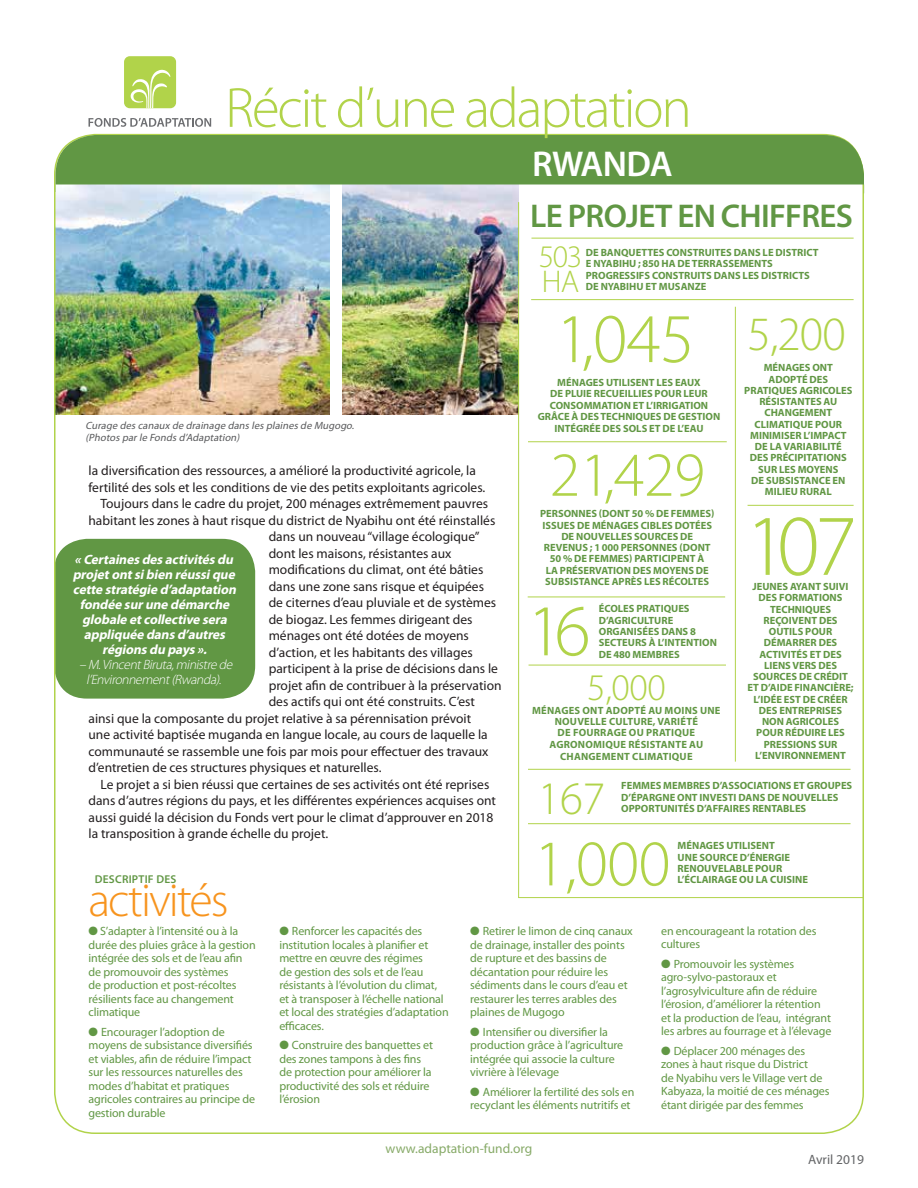
<style>
.page{position:relative;width:918px;height:1188px;background:#fff}
.page>*{position:absolute;margin:0;border:0;box-sizing:border-box;transform-origin:0 0}
.t1{font:300 87.15px "Myriad Pro";color:#b1d34a}
.t2{font:300 73.5px "Myriad Pro";color:#b1d34a}
.t3{font:300 70.35px "Myriad Pro";color:#b1d34a}
.t4{font:300 65.55px "Myriad Pro";color:#b1d34a}
.t5{font:300 63px "Myriad Pro";color:#b1d34a}
.t6{font:300 57px "Myriad Pro";letter-spacing:-.04em;color:#b1d34a}
.t7{font:300 48px "Myriad Pro";color:#b1d34a}
.t8{font:300 47.85px "Myriad Pro";letter-spacing:-.04em;color:#f7941e}
.t9{font:300 46.8px "Myriad Pro";color:#b1d34a}
.t10{font:300 37.8px "Myriad Pro";color:#b1d34a}
.t11{font:600 36px "Myriad Pro";letter-spacing:-.02em;color:#fff}
.t12{font:600 33px "Myriad Pro";letter-spacing:-.02em;color:#619744}
.t13{font:300 31.5px/25.5px "Myriad Pro";color:#b1d34a}
.t14{font:13.5px "Myriad Pro";color:#231f20}
.t15{font:italic 700 13.5px/15px "Myriad Pro";color:#fff;text-align:center}
.t16{font:italic 300 13.5px/15px "Myriad Pro";color:#fff;text-align:center}
.t17{font:13.5px "Myriad Pro";color:#87aa68}
.t18{font:13.5px "Myriad Pro";color:#636466}
.t19{font:12px/13.5px "Myriad Pro";letter-spacing:-.01em;color:#619744}
.t20{font:600 11.4px "Myriad Pro";letter-spacing:.02em;color:#619744}
.t21{font:700 10.5px/11.2px "Myriad Pro";color:#619744;text-align:center}
.t22{font:700 10.5px/11.4px "Myriad Pro";letter-spacing:.02em;color:#619744;text-align:center}
.t23{font:italic 10.5px/12px "Myriad Pro";color:#58595b}
</style>
<div class="page">
<img style="left:57px;top:193px;width:273px;height:221px">
<img style="left:342px;top:193px;width:176px;height:221px">
<div style="left:54px;top:539px;width:201px;height:160px;background:#619744;border-radius:33px"></div>
<svg style="left:56px;top:135px;width:808px;height:58px;background:#77a560"></svg>
<hr style="left:531px;top:238px;width:323px;height:1px;background:#b1d34a">
<hr style="left:528px;top:441px;width:199px;height:1px;background:#b1d34a">
<hr style="left:531px;top:299px;width:323px;height:1px;background:#b1d34a">
<hr style="left:528px;top:823px;width:323px;height:1px;background:#b1d34a">
<hr style="left:528px;top:769px;width:323px;height:1px;background:#b1d34a">
<hr style="left:748px;top:505px;width:106px;height:1px;background:#b1d34a">
<hr style="left:735px;top:307px;width:1px;height:455px;background:#b1d34a">
<hr style="left:529px;top:665px;width:197px;height:1px;background:#b1d34a">
<hr style="left:518px;top:202px;width:1px;height:696px;background:#b1d34a">
<hr style="left:518px;top:897px;width:345px;height:1px;background:#b1d34a">
<hr style="left:528px;top:597px;width:197px;height:1px;background:#b1d34a">
<div style="left:124px;top:56px;width:52px;height:52px;background:#b1d34a;border-radius:6px"></div>
<svg style="left:131px;top:70px;width:39px;height:38px"></svg>
<svg style="left:88px;top:118px;width:123px;height:9px"></svg>
<h3 class="t6" style="left:225px;top:74px;width:468px">Récit d’une adaptation</h3>
<h3 class="t11" style="left:532px;top:141px;width:142px">RWANDA</h3>
<h3 class="t12" style="left:530px;top:195px;width:324px">LE PROJET EN CHIFFRES</h3>
<p class="t23" style="left:86px;top:419px;width:273px">Curage descanaux de drainage danslesplainesde Mugogo. (Photosparle Fondsd’Adaptation)</p>
<p class="t14" style="left:88px;top:462px;width:389px">la diversification des ressources, a amélioré la productivité agricole, la</p>
<p class="t14" style="left:88px;top:479px;width:398px">fertilité des sols et les conditions de vie des petits exploitants agricoles.</p>
<p class="t14" style="left:101px;top:495px;width:389px">Toujours dans le cadre du projet, 200 ménages extrêmement pauvres</p>
<p class="t14" style="left:88px;top:512px;width:408px">habitant les zones à haut risque du district de Nyabihu ont été réinstallés</p>
<p class="t14" style="left:269px;top:528px;width:212px">dans un nouveau “village écologique”</p>
<p class="t14" style="left:269px;top:545px;width:184px">dont les maisons, résistantes aux</p>
<p class="t14" style="left:269px;top:561px;width:216px">modifications du climat, ont été bâties</p>
<p class="t14" style="left:269px;top:578px;width:217px">dans une zone sans risque et équipées</p>
<p class="t14" style="left:269px;top:594px;width:229px">de citernes d’eau pluviale et de systèmes</p>
<p class="t14" style="left:269px;top:611px;width:205px">de biogaz. Les femmes dirigeant des</p>
<p class="t14" style="left:269px;top:627px;width:202px">ménages ont été dotées de moyens</p>
<p class="t14" style="left:269px;top:644px;width:206px">d’action, et les habitants des villages</p>
<p class="t14" style="left:269px;top:660px;width:231px">participent à la prise de décisions dans le</p>
<p class="t14" style="left:269px;top:677px;width:234px">projet afin de contribuer à la préservation</p>
<p class="t14" style="left:269px;top:693px;width:208px">des actifs qui ont été construits. C’est</p>
<p class="t14" style="left:88px;top:710px;width:384px">ainsi que la composante du projet relative à sa pérennisation prévoit</p>
<p class="t14" style="left:88px;top:726px;width:401px">une activité baptisée muganda en langue locale, au cours de laquelle la</p>
<p class="t14" style="left:88px;top:743px;width:402px">communauté se rassemble une fois par mois pour effectuer des travaux</p>
<p class="t14" style="left:88px;top:759px;width:295px">d’entretien de ces structures physiques et naturelles.</p>
<p class="t14" style="left:101px;top:776px;width:390px">Le projet a si bien réussi que certaines de ses activités ont été reprises</p>
<p class="t14" style="left:88px;top:792px;width:409px">dans d’autres régions du pays, et les différentes expériences acquises ont</p>
<p class="t14" style="left:88px;top:809px;width:406px">aussi guidé la décision du Fonds vert pour le climat d’approuver en 2018</p>
<p class="t14" style="left:88px;top:825px;width:241px">la transposition à grande échelle du projet.</p>
<p class="t15" style="left:73px;top:551px;width:168px">«Certainesdesactivitésdu projetontsibien réussique cette stratégie d’adaptation fondée surune démarche globale etcollective sera appliquée dansd’autres régionsdu pays».</p>
<p class="t16" style="left:79px;top:657px;width:158px">–M.VincentBiruta,ministrede l’Environnement(Rwanda).</p>
<p class="t20" style="left:95px;top:872px;width:83px">DESCRIPTIF DES</p>
<h3 class="t8" style="left:88px;top:871px;width:142px">activités</h3>
<h3 class="t13" style="left:539px;top:243px;width:45px">503<br>HA</h3>
<p class="t21" style="left:586px;top:247px;width:234px;text-align:left">DE BANQUETTES CONSTRUITES DANS LE DISTRICT E NYABIHU ; 850 HA DE TERRASSEMENTS PROGRESSIFS CONSTRUITS DANS LES DISTRICTS DE NYABIHU ET MUSANZE</p>
<h3 class="t3" style="left:556px;top:296px;width:140px">1,045</h3>
<p class="t21" style="left:538px;top:376px;width:184px">MÉNAGES UTILISENT LES EAUX<br>DE PLUIE RECUEILLIES POUR LEUR<br>CONSOMMATION ET L’IRRIGATION<br>GRÂCE À DES TECHNIQUES DE GESTION<br>INTÉGRÉE DES SOLS ET DE L’EAU</p>
<h3 class="t7" style="left:748px;top:305px;width:100px">5,200</h3>
<p class="t21" style="left:744px;top:362px;width:110px">MÉNAGES ONT<br>ADOPTÉ DES<br>PRATIQUES AGRICOLES<br>RÉSISTANTES AU<br>CHANGEMENT<br>CLIMATIQUE POUR<br>MINIMISER L’IMPACT<br>DE LA VARIABILITÉ<br>DES PRÉCIPITATIONS<br>SUR LES MOYENS<br>DE SUBSISTANCE EN<br>MILIEU RURAL</p>
<h3 class="t5" style="left:550px;top:437px;width:157px">21,429</h3>
<p class="t21" style="left:540px;top:508px;width:176px">PERSONNES (DONT 50 % DE FEMMES)<br>ISSUES DE MÉNAGES CIBLES DOTÉES<br>DE NOUVELLES SOURCES DE<br>REVENUS ; 1 000 PERSONNES (DONT<br>50 % DE FEMMES) PARTICIPENT À<br>LA PRÉSERVATION DES MOYENS DE<br>SUBSISTANCE APRÈS LES RÉCOLTES</p>
<h1 class="t1" style="left:745px;top:493px;width:113px">107</h1>
<p class="t21" style="left:748px;top:581px;width:107px">JEUNES AYANT SUIVI<br>DES FORMATIONS<br>TECHNIQUES<br>REÇOIVENT DES<br>OUTILS POUR<br>DÉMARRER DES<br>ACTIVITÉS ET DES<br>LIENS VERS DES<br>SOURCES DE CRÉDIT<br>ET D’AIDE FINANCIÈRE;<br>L’IDÉE EST DE CRÉER<br>DES ENTREPRISES<br>NON AGRICOLES<br>POUR RÉDUIRE LES<br>PRESSIONS SUR<br>L’ENVIRONNEMENT</p>
<p class="t21" style="left:599px;top:603px;width:120px;text-align:left">ÉCOLES PRATIQUES<br>D’AGRICULTURE<br>ORGANISÉES DANS 8<br>SECTEURS À L’INTENTION<br>DE 480 MEMBRES</p>
<h3 class="t10" style="left:587px;top:665px;width:80px">5,000</h3>
<p class="t22" style="left:532px;top:704px;width:190px">MÉNAGES ONT ADOPTÉ AU MOINS UNE<br>NOUVELLE CULTURE, VARIÉTÉ<br>DE FOURRAGE OU PRATIQUE<br>AGRONOMIQUE RÉSISTANTE AU<br>CHANGEMENT CLIMATIQUE</p>
<h2 class="t2" style="left:527px;top:587px;width:65px">16</h2>
<p class="t21" style="left:621px;top:780px;width:233px;text-align:left">FEMMES MEMBRES D’ASSOCIATIONS ET GROUPES<br>D’ÉPARGNE ONT INVESTI DANS DE NOUVELLES</p>
<h3 class="t9" style="left:538px;top:770px;width:69px">167</h3>
<p class="t21" style="left:621px;top:802px;width:187px">OPPORTUNITÉS D’AFFAIRES RENTABLES</p>
<h3 class="t4" style="left:534px;top:824px;width:138px">1,000</h3>
<p class="t21" style="left:678px;top:840px;width:132px;text-align:left">MÉNAGES UTILISENT<br>UNE SOURCE D’ÉNERGIE<br>RENOUVELABLE POUR<br>L’ÉCLAIRAGE OU LA CUISINE</p>
<p class="t19" style="left:88px;top:924px;width:169px">● S’adapter à l’intensité ou à la durée des pluies grâce à la gestion intégrée des sols et de l’eau afin de promouvoir des systèmes<br>de production et post-récoltes résilients face au changement climatique</p>
<p class="t19" style="left:88px;top:1025px;width:168px">● Encourager l’adoption de moyens de subsistance diversifiés et viables, afin de réduire l’impact sur les ressources naturelles des modes d’habitat et pratiques agricoles contraires au principe de gestion durable</p>
<p class="t19" style="left:279px;top:924px;width:171px">● Renforcer les capacités des institution locales à planifier et mettre en œuvre des régimes<br>de gestion des sols et de l’eau résistants à l’évolution du climat, et à transposer à l’échelle national et local des stratégies d’adaptation efficaces.</p>
<p class="t19" style="left:279px;top:1038px;width:155px">● Construire des banquettes et des zones tampons à des fins de protection pour améliorer la productivité des sols et réduire l’érosion</p>
<p class="t19" style="left:470px;top:924px;width:164px">● Retirer le limon de cinq canaux de drainage, installer des points de rupture et des bassins de décantation pour réduire les sédiments dans le cours d’eau et restaurer les terres arables des plaines de Mugogo</p>
<p class="t19" style="left:470px;top:1025px;width:155px">● Intensifier ou diversifier la production grâce à l’agriculture intégrée qui associe la culture vivrière à l’élevage</p>
<p class="t19" style="left:470px;top:1085px;width:166px">● Améliorer la fertilité des sols en recyclant les éléments nutritifs et</p>
<p class="t17" style="left:386px;top:1140px;width:148px">www.adaptation-fund.org</p>
<p class="t19" style="left:661px;top:924px;width:157px">en encourageant la rotation des cultures</p>
<p class="t19" style="left:661px;top:957px;width:172px">● Promouvoir les systèmes agro-sylvo-pastoraux et l’agrosylviculture afin de réduire l’érosion, d’améliorer la rétention et la production de l’eau, intégrant les arbres au fourrage et à l’élevage</p>
<p class="t19" style="left:661px;top:1044px;width:170px">● Déplacer 200 ménages des zones à haut risque du District<br>de Nyabihu vers le Village vert de<br>Kabyaza, la moitié de ces ménages étant dirigée par des femmes</p>
<p class="t18" style="left:808px;top:1151px;width:57px">Avril 2019</p>
</div>
